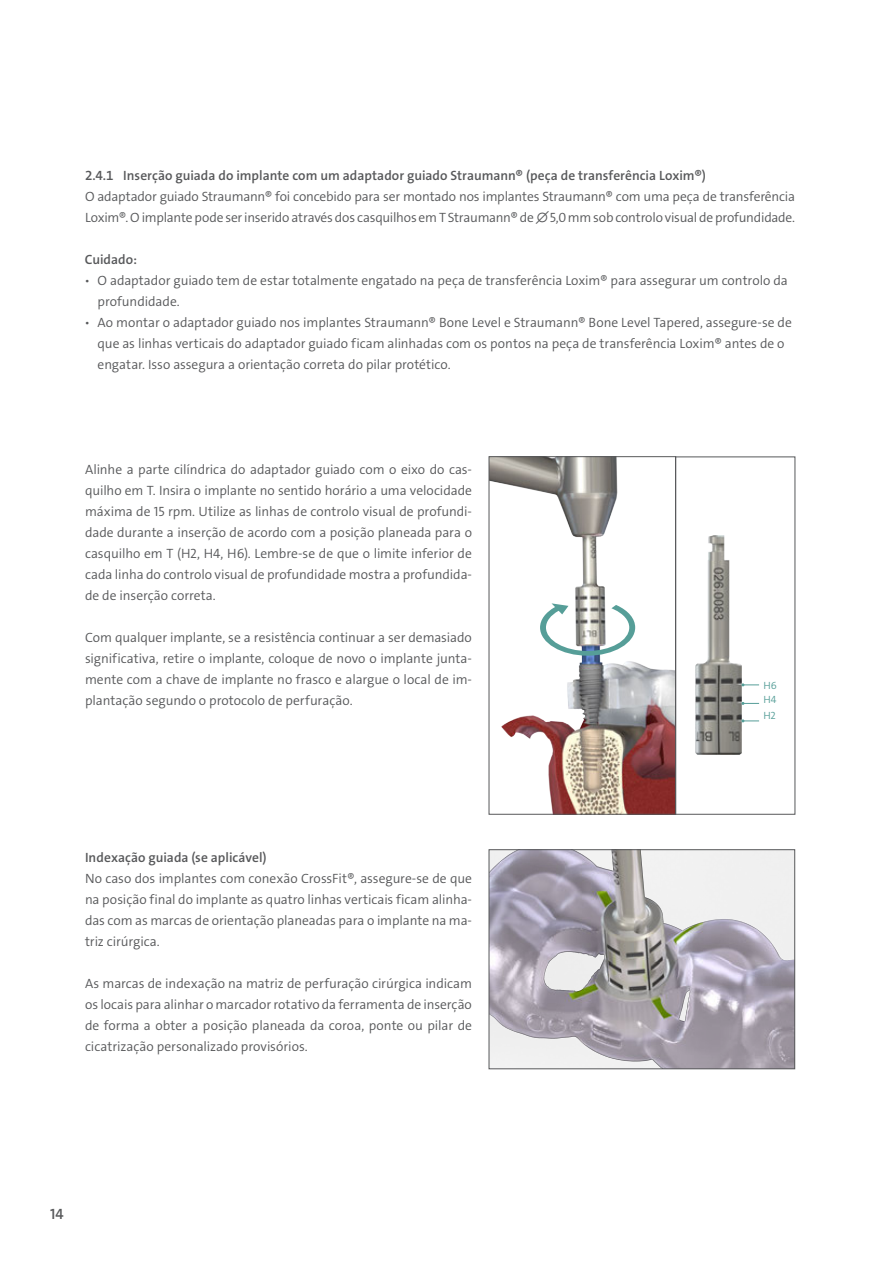
<style>
.page{position:relative;width:893px;height:1263px;background:#fff}
.page>*{position:absolute;margin:0;border:0;box-sizing:border-box;transform-origin:0 0}
.t1{font:15px "The Sans LP6 Se Bld";color:#57585a}
.Copy{font:13.5px/21px "The Sans LP4 Se Lig";letter-spacing:-.005em;color:#57585a;text-align:justify}
.Subtitle_II{font:13.5px "The Sans LP6 Se Bld";color:#57585a}
.Copy_Subtitle{font:13.5px "The Sans LP6 Se Bld";color:#57585a}
.t2{font:10.5px "The Sans LP4 Se Lig";color:#569e98}
</style>
<div class="page">
<img style="left:491px;top:458px;width:183px;height:354px">
<div style="left:489px;top:456px;width:187px;height:358px;border:1px solid #57585a"></div>
<svg style="left:540px;top:603px;width:95px;height:53px"></svg>
<img style="left:695px;top:535px;width:46px;height:220px">
<svg style="left:741px;top:683px;width:18px;height:3px"></svg>
<svg style="left:741px;top:702px;width:18px;height:3px"></svg>
<svg style="left:741px;top:719px;width:18px;height:3px"></svg>
<div style="left:675px;top:457px;width:120px;height:357px;border:1px solid #57585a"></div>
<img style="left:491px;top:851px;width:302px;height:216px">
<div style="left:489px;top:849px;width:306px;height:220px;border:1px solid #57585a"></div>
<p class="Subtitle_II" style="left:85px;top:166px;width:622px">2.4.1 Inserção guiada do implante com um adaptador guiado Straumann® (peça de transferência Loxim®)</p>
<p class="Copy" style="left:85px;top:186px;width:712px">O adaptador guiado Straumann® foi concebido para ser montado nos implantes Straumann® com uma peça de transferência<br>Loxim®. O implante pode ser inserido através dos casquilhos em T Straumann® de ∅5,0mm sob controlo visual de profundidade.</p>
<p class="Copy_Subtitle" style="left:85px;top:250px;width:54px">Cuidado:</p>
<p class="Copy" style="left:98px;top:270px;width:692px;text-indent:-13px">ѹ O adaptador guiado tem de estar totalmente engatado na peça de transferência Loxim® para assegurar um controlo da profundidade.</p>
<p class="Copy" style="left:98px;top:312px;width:696px;text-align:left;text-indent:-13px">ѹ Ao montar o adaptador guiado nos implantes Straumann® Bone Level e Straumann® Bone Level Tapered, assegure-se de que as linhas verticais do adaptador guiado ficam alinhadas com os pontos na peça de transferência Loxim® antes de o engatar. Isso assegura a orientação correta do pilar protético.</p>
<p class="Copy" style="left:85px;top:459px;width:388px">Alinhe a parte cilíndrica do adaptador guiado com o eixo do cas&shy;quilho em T. Insira o implante no sentido horário a uma velocidade máxima de 15 rpm. Utilize as linhas de controlo visual de profundi&shy;dade durante a inserção de acordo com a posição planeada para o casquilho em T (H2, H4, H6). Lembre-se de que o limite inferior de cada linha do controlo visual de profundidade mostra a profundida&shy;de de inserção correta.</p>
<p class="Copy" style="left:85px;top:627px;width:388px">Com qualquer implante, se a resistência continuar a ser demasiado significativa, retire o implante, coloque de novo o implante junta&shy;mente com a chave de implante no frasco e alargue o local de im&shy;plantação segundo o protocolo de perfuração.</p>
<p class="Copy_Subtitle" style="left:85px;top:849px;width:183px">Indexação guiada (se aplicável)</p>
<p class="Copy" style="left:85px;top:868px;width:388px">No caso dos implantes com conexão CrossFit®, assegure-se de que na posição final do implante as quatro linhas verticais ficam alinha&shy;das com as marcas de orientação planeadas para o implante na ma&shy;triz cirúrgica.</p>
<p class="Copy" style="left:85px;top:973px;width:389px">As marcas de indexação na matriz de perfuração cirúrgica indicam os locais para alinhar o marcador rotativo da ferramenta de inserção de forma a obter a posição planeada da coroa, ponte ou pilar de cicatrização personalizado provisórios.</p>
<p class="t2" style="left:763px;top:678px;width:15px">H6</p>
<p class="t2" style="left:763px;top:693px;width:15px">H4</p>
<p class="t2" style="left:763px;top:708px;width:14px">H2</p>
<p class="t1" style="left:50px;top:1204px;width:15px">14</p>
</div>
